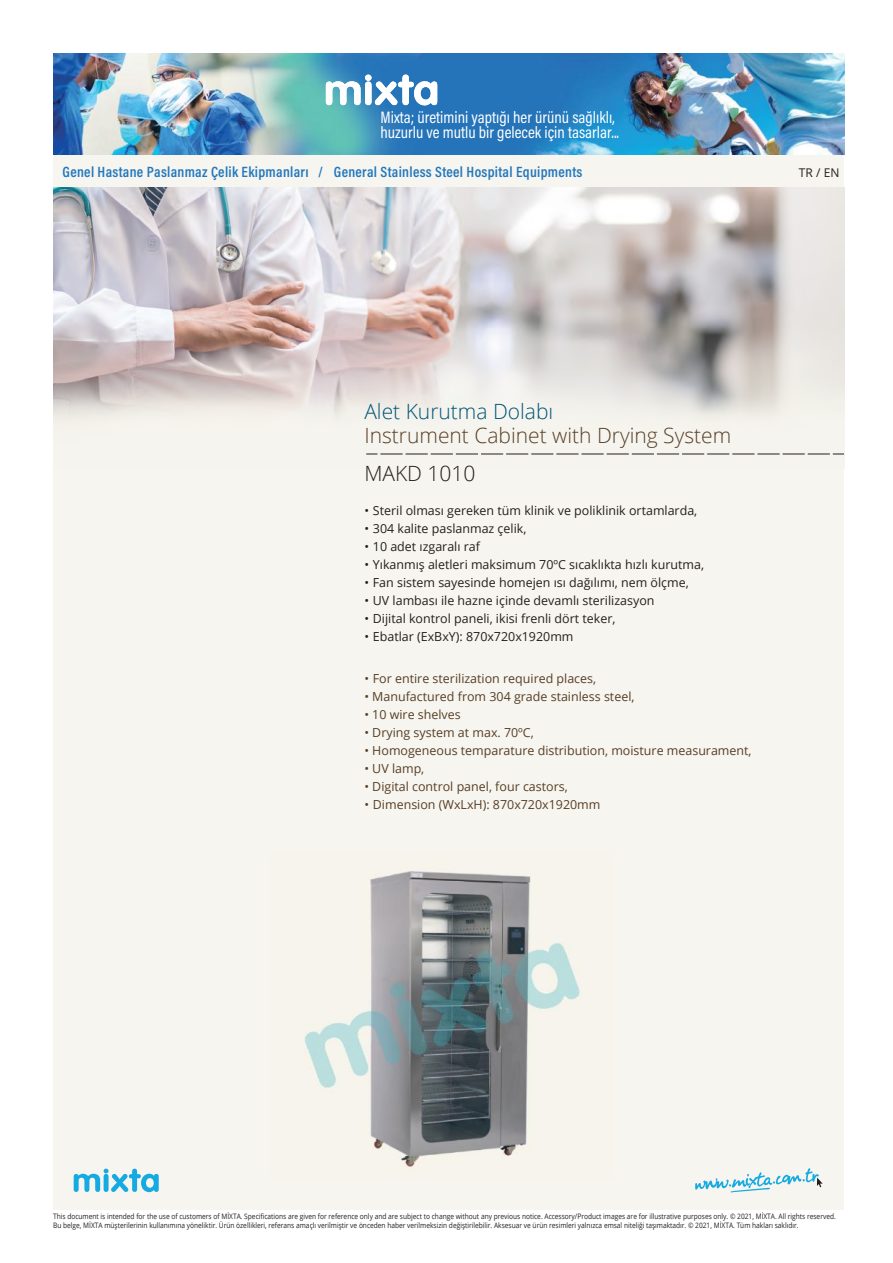
<style>
.page{position:relative;width:893px;height:1263px;background:#fff}
.page>*{position:absolute;margin:0;border:0;box-sizing:border-box;transform-origin:0 0}
.t1{font:300 21px "Open Sans";color:#573f26}
.t2{font:300 21px "Open Sans";color:#005579}
.t3{font:300 21px "Open Sans";color:#241f1f}
.t4{font:16.65px/15px "Acumin Pro Cond";color:#fff}
.t5{font:600 15px "Acumin Pro Cond";letter-spacing:.02em;color:#2278bd}
.t6{font:12.45px "Open Sans";color:#241f1f}
.t7{font:12.45px "Open Sans";color:#573f26}
.t8{font:12px "Open Sans";color:#241f1f}
.t9{font:7.5px/9px "Open Sans";color:#241f1f;scale:.88 1}
</style>
<div class="page">
<div style="left:53px;top:53px;width:791px;height:1157px;background:#f7f5ef"></div>
<img style="left:53px;top:188px;width:791px;height:266px">
<img style="left:53px;top:53px;width:791px;height:102px">
<svg style="left:326px;top:75px;width:111px;height:30px"></svg>
<svg style="left:366px;top:454px;width:478px;height:1px"></svg>
<svg style="left:695px;top:1168px;width:128px;height:24px"></svg>
<svg style="left:74px;top:1168px;width:85px;height:24px"></svg>
<img style="left:304px;top:871px;width:276px;height:296px">
<h2 class="t4" style="left:381px;top:110px;width:240px">Mixta; üretimini yaptığı her ürünü sağlıklı, huzurlu ve mutlu bir gelecek için tasarlar...</h2>
<h3 class="t5" style="left:63px;top:162px;width:521px">Genel Hastane Paslanmaz Çelik Ekipmanları / General Stainless Steel Hospital Equipments</h3>
<h3 class="t8" style="left:799px;top:164px;width:42px">TR / EN</h3>
<h1 class="t2" style="left:364px;top:397px;width:190px">Alet Kurutma Dolabı</h1>
<h1 class="t1" style="left:364px;top:421px;width:368px">Instrument Cabinet with Drying System</h1>
<h1 class="t3" style="left:364px;top:459px;width:113px">MAKD 1010</h1>
<h3 class="t6" style="left:364px;top:501px;width:334px">• Steril olması gereken tüm klinik ve poliklinik ortamlarda,</h3>
<h3 class="t6" style="left:364px;top:519px;width:164px">• 304 kalite paslanmaz çelik,</h3>
<h3 class="t6" style="left:364px;top:537px;width:117px">• 10 adet ızgaralı raf</h3>
<h3 class="t6" style="left:364px;top:555px;width:341px">• Yıkanmış aletleri maksimum 70ºC sıcaklıkta hızlı kurutma,</h3>
<h3 class="t6" style="left:364px;top:573px;width:326px">• Fan sistem sayesinde homejen ısı dağılımı, nem ölçme,</h3>
<h3 class="t6" style="left:364px;top:591px;width:292px">• UV lambası ile hazne içinde devamlı sterilizasyon</h3>
<h3 class="t6" style="left:364px;top:609px;width:253px">• Dijital kontrol paneli, ikisi frenli dört teker,</h3>
<h3 class="t6" style="left:364px;top:627px;width:211px">• Ebatlar (ExBxY): 870x720x1920mm</h3>
<h3 class="t7" style="left:364px;top:670px;width:233px">• For entire sterilization required places,</h3>
<h3 class="t7" style="left:364px;top:688px;width:272px">• Manufactured from 304 grade stainless steel,</h3>
<h3 class="t7" style="left:364px;top:706px;width:98px">• 10 wire shelves</h3>
<h3 class="t7" style="left:364px;top:724px;width:171px">• Drying system at max. 70ºC,</h3>
<h3 class="t7" style="left:364px;top:742px;width:389px">• Homogeneous temparature distribution, moisture measurament,</h3>
<h3 class="t7" style="left:364px;top:760px;width:61px">• UV lamp,</h3>
<h3 class="t7" style="left:364px;top:778px;width:205px">• Digital control panel, four castors,</h3>
<h3 class="t7" style="left:364px;top:796px;width:237px">• Dimension (WxLxH): 870x720x1920mm</h3>
<p class="t9" style="left:53px;top:1211px;width:891px">This document is intended for the use of customers of MİXTA. Specifications are given for reference only and are subject to change without any previous notice. Accessory/Product images are for illustrative purposes only. © 2021, MİXTA. All rights reserved.<br>Bu belge, MİXTA müşterilerinin kullanımına yöneliktir. Ürün özellikleri, referans amaçlı verilmiştir ve önceden haber verilmeksizin değiştirilebilir. Aksesuar ve ürün resimleri yalnızca emsal niteliği taşımaktadır. © 2021, MİXTA. Tüm hakları saklıdır.</p>
</div>
